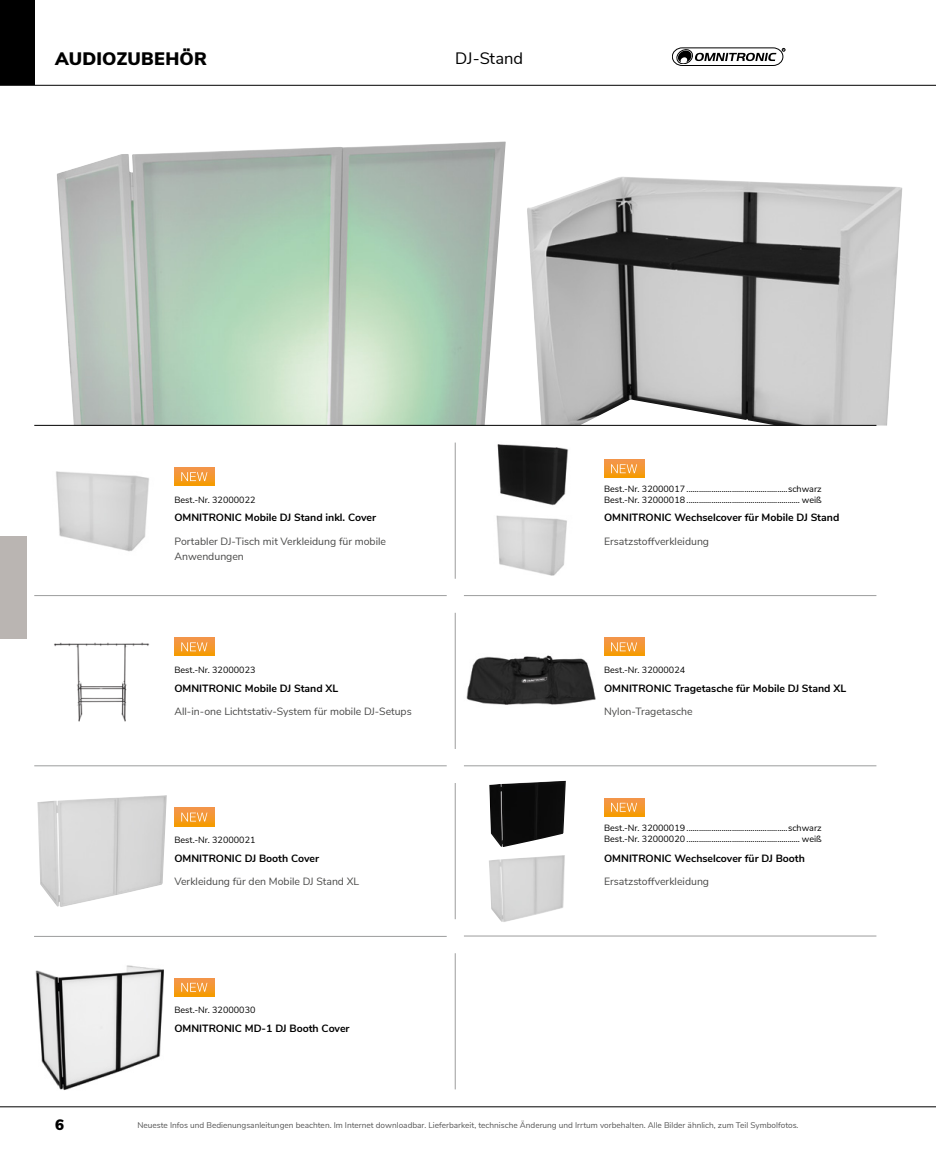
<style>
.page{position:relative;width:936px;height:1149px;background:#fff}
.page>*{position:absolute;margin:0;border:0;box-sizing:border-box;transform-origin:0 0}
.Untergruppe_2{font:900 18px "Nunito Sans";letter-spacing:.01em;color:#000}
.Untergruppe_1{font:16.5px "Nunito Sans";color:#000}
.t1{font:900 15px "Nunito Sans";color:#000}
.Artikel_1spalt{font:700 10.5px "Nunito Sans";color:#000}
.BROT_HEADLINE{font:10.5px/14.9px "Nunito Sans";color:#494948}
.ARTIKELNUMMER{font:9px "Nunito Sans";color:#000}
.t2{font:8.25px "Nunito Sans";color:#565656}
</style>
<div class="page">
<div style="left:0;top:536px;width:26px;height:102px;background:#bab5b2"></div>
<svg style="left:672px;top:48px;width:113px;height:18px"></svg>
<img style="left:56px;top:471px;width:93px;height:81px">
<img style="left:497px;top:444px;width:72px;height:62px">
<img style="left:54px;top:642px;width:96px;height:80px">
<img style="left:466px;top:655px;width:130px;height:50px">
<img style="left:37px;top:795px;width:130px;height:111px">
<img style="left:496px;top:515px;width:71px;height:61px">
<img style="left:489px;top:780px;width:77px;height:66px">
<img style="left:489px;top:855px;width:76px;height:67px">
<img style="left:57px;top:141px;width:448px;height:284px">
<img style="left:527px;top:177px;width:375px;height:248px">
<img style="left:34px;top:936px;width:140px;height:154px">
<svg style="left:174px;top:467px;width:40px;height:18px"></svg>
<svg style="left:181px;top:472px;width:26px;height:9px"></svg>
<svg style="left:174px;top:637px;width:40px;height:18px"></svg>
<svg style="left:181px;top:642px;width:26px;height:9px"></svg>
<svg style="left:174px;top:807px;width:40px;height:19px"></svg>
<svg style="left:181px;top:812px;width:26px;height:9px"></svg>
<svg style="left:174px;top:978px;width:40px;height:18px"></svg>
<svg style="left:181px;top:982px;width:26px;height:9px"></svg>
<svg style="left:604px;top:798px;width:40px;height:18px"></svg>
<svg style="left:611px;top:802px;width:26px;height:9px"></svg>
<svg style="left:604px;top:637px;width:40px;height:18px"></svg>
<svg style="left:611px;top:642px;width:26px;height:9px"></svg>
<svg style="left:604px;top:459px;width:40px;height:19px"></svg>
<svg style="left:611px;top:464px;width:26px;height:9px"></svg>
<hr style="left:0;top:1106px;width:935px;height:1px;background:#000">
<hr style="left:455px;top:442px;width:1px;height:136px;background:#9c9d9d">
<hr style="left:455px;top:782px;width:1px;height:136px;background:#9c9d9d">
<hr style="left:455px;top:612px;width:1px;height:136px;background:#9c9d9d">
<hr style="left:455px;top:952px;width:1px;height:137px;background:#9c9d9d">
<hr style="left:34px;top:595px;width:412px;height:1px;background:#9c9d9d">
<hr style="left:464px;top:595px;width:412px;height:1px;background:#9c9d9d">
<hr style="left:34px;top:765px;width:412px;height:1px;background:#9c9d9d">
<hr style="left:464px;top:765px;width:412px;height:1px;background:#9c9d9d">
<hr style="left:34px;top:935px;width:412px;height:1px;background:#9c9d9d">
<hr style="left:464px;top:935px;width:412px;height:1px;background:#9c9d9d">
<hr style="left:0;top:85px;width:935px;height:1px;background:#000">
<div style="left:0;top:0;width:34px;height:85px;background:#000"></div>
<hr style="left:34px;top:425px;width:842px;height:1px;background:#000">
<p class="Untergruppe_2" style="left:55px;top:45px;width:153px">AUDIOZUBEHÖR</p>
<p class="Untergruppe_1" style="left:455px;top:46px;width:69px">DJ-Stand</p>
<p class="ARTIKELNUMMER" style="left:174px;top:493px;width:82px">Best.-Nr. 32000022</p>
<p class="Artikel_1spalt" style="left:174px;top:510px;width:203px">OMNITRONIC Mobile DJ Stand inkl. Cover</p>
<p class="BROT_HEADLINE" style="left:174px;top:533px;width:213px">Portabler DJ-Tisch mit Verkleidung für mobile<br>Anwendungen</p>
<p class="ARTIKELNUMMER" style="left:174px;top:663px;width:82px">Best.-Nr. 32000023</p>
<p class="Artikel_1spalt" style="left:174px;top:680px;width:165px">OMNITRONIC Mobile DJ Stand XL</p>
<p class="BROT_HEADLINE" style="left:174px;top:703px;width:239px">All-in-one Lichtstativ-System für mobile DJ-Setups</p>
<p class="ARTIKELNUMMER" style="left:174px;top:833px;width:82px">Best.-Nr. 32000021</p>
<p class="Artikel_1spalt" style="left:174px;top:850px;width:146px">OMNITRONIC DJ Booth Cover</p>
<p class="BROT_HEADLINE" style="left:174px;top:873px;width:186px">Verkleidung für den Mobile DJ Stand XL</p>
<p class="ARTIKELNUMMER" style="left:174px;top:1003px;width:82px">Best.-Nr. 32000030</p>
<p class="Artikel_1spalt" style="left:174px;top:1020px;width:177px">OMNITRONIC MD-1 DJ Booth Cover</p>
<p class="ARTIKELNUMMER" style="left:604px;top:482px;width:219px">Best.-Nr. 32000017 .................................................schwarz</p>
<p class="ARTIKELNUMMER" style="left:604px;top:493px;width:219px">Best.-Nr. 32000018 ....................................................... weiß</p>
<p class="Artikel_1spalt" style="left:604px;top:510px;width:237px">OMNITRONIC Wechselcover für Mobile DJ Stand</p>
<p class="BROT_HEADLINE" style="left:604px;top:533px;width:106px">Ersatzstoffverkleidung</p>
<p class="ARTIKELNUMMER" style="left:604px;top:663px;width:82px">Best.-Nr. 32000024</p>
<p class="Artikel_1spalt" style="left:604px;top:680px;width:243px">OMNITRONIC Tragetasche für Mobile DJ Stand XL</p>
<p class="BROT_HEADLINE" style="left:604px;top:703px;width:90px">Nylon-Tragetasche</p>
<p class="ARTIKELNUMMER" style="left:604px;top:821px;width:219px">Best.-Nr. 32000019 .................................................schwarz</p>
<p class="ARTIKELNUMMER" style="left:604px;top:832px;width:219px">Best.-Nr. 32000020 ....................................................... weiß</p>
<p class="Artikel_1spalt" style="left:604px;top:850px;width:202px">OMNITRONIC Wechselcover für DJ Booth</p>
<p class="BROT_HEADLINE" style="left:604px;top:873px;width:106px">Ersatzstoffverkleidung</p>
<h3 class="t1" style="left:55px;top:1113px;width:10px">6</h3>
<p class="t2" style="left:137px;top:1118px;width:662px">Neueste Infos und Bedienungsanleitungen beachten. Im Internet downloadbar. Lieferbarkeit, technische Änderung und Irrtum vorbehalten. Alle Bilder ähnlich, zum Teil Symbolfotos.</p>
</div>
